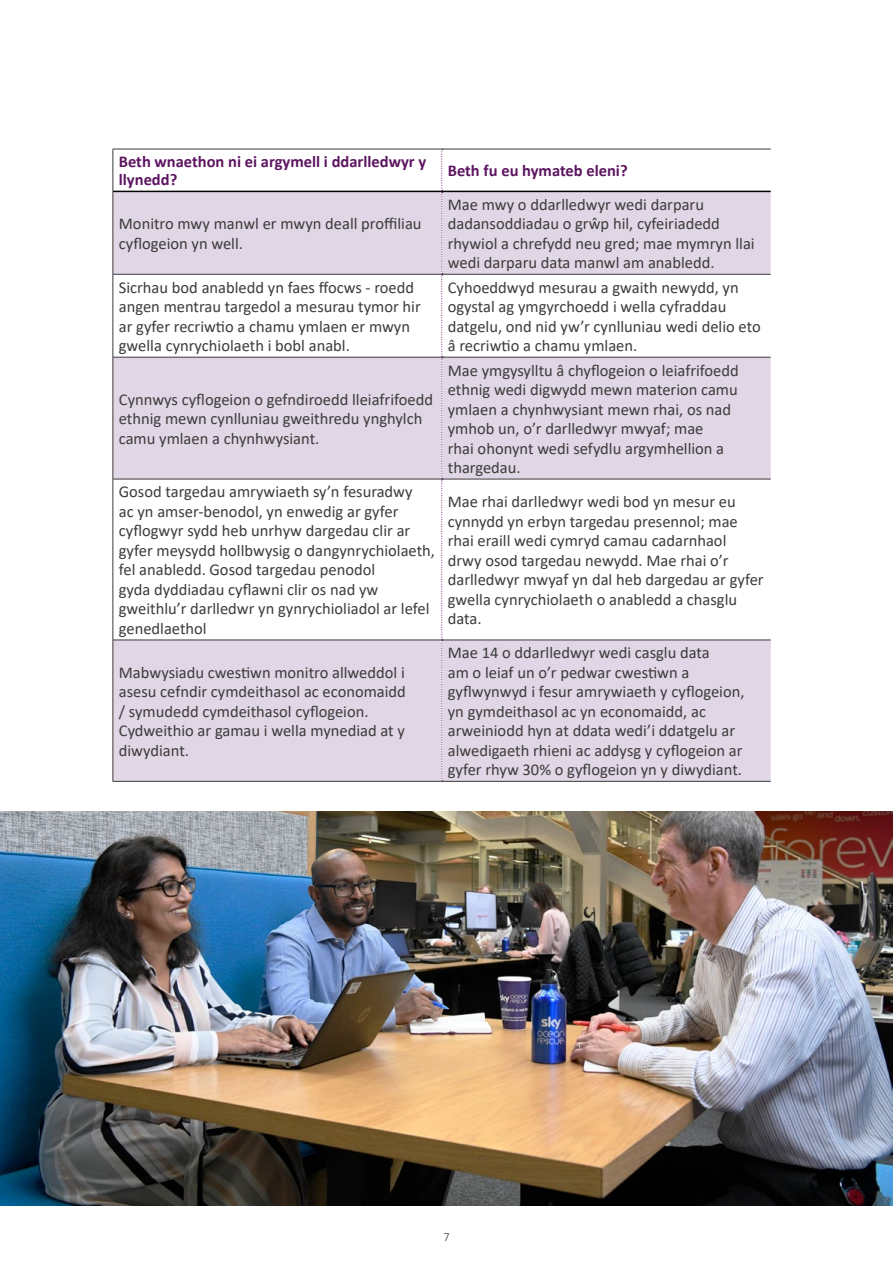
<style>
.page{position:relative;width:893px;height:1263px;background:#fff}
.page>*{position:absolute;margin:0;border:0;box-sizing:border-box;transform-origin:0 0}
.Body_copy{font:16.5px/19.5px "Calibri";color:#3c3c3b}
.Table-first_col{font:700 16.5px/18px "Calibri";color:#5d1561}
.t1{font:300 12px "Titillium";color:#3c3c3b}
</style>
<div class="page">
<svg style="left:114px;top:192px;width:657px;height:589px;fill:#e0d6e6"></svg>
<svg style="left:441px;top:150px;width:2px;height:631px"></svg>
<hr style="left:113px;top:274px;width:329px;height:1px;background:#3c3c3b">
<hr style="left:442px;top:274px;width:329px;height:1px;background:#3c3c3b">
<hr style="left:113px;top:149px;width:329px;height:1px;background:#3c3c3b">
<hr style="left:113px;top:149px;width:1px;height:42px;background:#3c3c3b">
<hr style="left:442px;top:149px;width:329px;height:1px;background:#3c3c3b">
<hr style="left:113px;top:191px;width:1px;height:83px;background:#3c3c3b">
<hr style="left:113px;top:274px;width:1px;height:83px;background:#3c3c3b">
<hr style="left:113px;top:357px;width:1px;height:122px;background:#3c3c3b">
<hr style="left:113px;top:479px;width:1px;height:161px;background:#3c3c3b">
<hr style="left:113px;top:640px;width:1px;height:141px;background:#3c3c3b">
<hr style="left:113px;top:781px;width:329px;height:1px;background:#3c3c3b">
<hr style="left:442px;top:781px;width:329px;height:1px;background:#3c3c3b">
<hr style="left:113px;top:191px;width:329px;height:1px;background:#000">
<hr style="left:442px;top:191px;width:329px;height:1px;background:#000">
<hr style="left:113px;top:357px;width:329px;height:1px;background:#3c3c3b">
<hr style="left:442px;top:357px;width:329px;height:1px;background:#3c3c3b">
<hr style="left:113px;top:479px;width:329px;height:1px;background:#3c3c3b">
<hr style="left:442px;top:479px;width:329px;height:1px;background:#3c3c3b">
<hr style="left:113px;top:640px;width:329px;height:1px;background:#3c3c3b">
<hr style="left:442px;top:640px;width:329px;height:1px;background:#3c3c3b">
<img style="left:0;top:812px;width:893px;height:393px">
<p class="Table-first_col" style="left:119px;top:153px;width:309px">Beth wnaethon ni ei argymell i ddarlledwyr y llynedd?</p>
<p class="Table-first_col" style="left:448px;top:162px;width:181px">Beth fu eu hymateb eleni?</p>
<p class="Body_copy" style="left:119px;top:214px;width:304px">Monitro mwy manwl er mwyn deall proffiliau cyflogeion yn well.</p>
<p class="Body_copy" style="left:448px;top:194px;width:308px">Mae mwy o ddarlledwyr wedi darparu dadansoddiadau o grŵp hil, cyfeiriadedd rhywiol a chrefydd neu gred; mae mymryn llai wedi darparu data manwl am anabledd.</p>
<p class="Body_copy" style="left:119px;top:277px;width:303px">Sicrhau bod anabledd yn faes ffocws - roedd angen mentrau targedol a mesurau tymor hir ar gyfer recriwtio a chamu ymlaen er mwyn gwella cynrychiolaeth i bobl anabl.</p>
<p class="Body_copy" style="left:448px;top:277px;width:314px">Cyhoeddwyd mesurau a gwaith newydd, yn ogystal ag ymgyrchoedd i wella cyfraddau datgelu, ond nid yw’r cynlluniau wedi delio eto â recriwtio a chamu ymlaen.</p>
<p class="Body_copy" style="left:119px;top:389px;width:316px">Cynnwys cyflogeion o gefndiroedd lleiafrifoedd ethnig mewn cynlluniau gweithredu ynghylch camu ymlaen a chynhwysiant.</p>
<p class="Body_copy" style="left:448px;top:360px;width:293px">Mae ymgysylltu â chyflogeion o leiafrifoedd ethnig wedi digwydd mewn materion camu ymlaen a chynhwysiant mewn rhai, os nad ymhob un, o’r darlledwyr mwyaf; mae<br>rhai ohonynt wedi sefydlu argymhellion a thargedau.</p>
<p class="Body_copy" style="left:119px;top:482px;width:318px">Gosod targedau amrywiaeth sy’n fesuradwy<br>ac yn amser-benodol, yn enwedig ar gyfer cyflogwyr sydd heb unrhyw dargedau clir ar gyfer meysydd hollbwysig o dangynrychiolaeth, fel anabledd. Gosod targedau penodol<br>gyda dyddiadau cyflawni clir os nad yw gweithlu’r darlledwr yn gynrychioliadol ar lefel genedlaethol</p>
<p class="Body_copy" style="left:448px;top:491px;width:317px">Mae rhai darlledwyr wedi bod yn mesur eu cynnydd yn erbyn targedau presennol; mae rhai eraill wedi cymryd camau cadarnhaol drwy osod targedau newydd. Mae rhai o’r darlledwyr mwyaf yn dal heb dargedau ar gyfer gwella cynrychiolaeth o anabledd a chasglu data.</p>
<p class="Body_copy" style="left:119px;top:662px;width:289px">Mabwysiadu cwestiwn monitro allweddol i asesu cefndir cymdeithasol ac economaidd / symudedd cymdeithasol cyflogeion.<br>Cydweithio ar gamau i wella mynediad at y diwydiant.</p>
<p class="Body_copy" style="left:448px;top:643px;width:298px">Mae 14 o ddarlledwyr wedi casglu data<br>am o leiaf un o’r pedwar cwestiwn a gyflwynwyd i fesur amrywiaeth y cyflogeion, yn gymdeithasol ac yn economaidd, ac arweiniodd hyn at ddata wedi’i ddatgelu ar alwedigaeth rhieni ac addysg y cyflogeion ar gyfer rhyw 30% o gyflogeion yn y diwydiant.</p>
<p class="t1" style="left:443px;top:1228px;width:8px">7</p>
</div>
